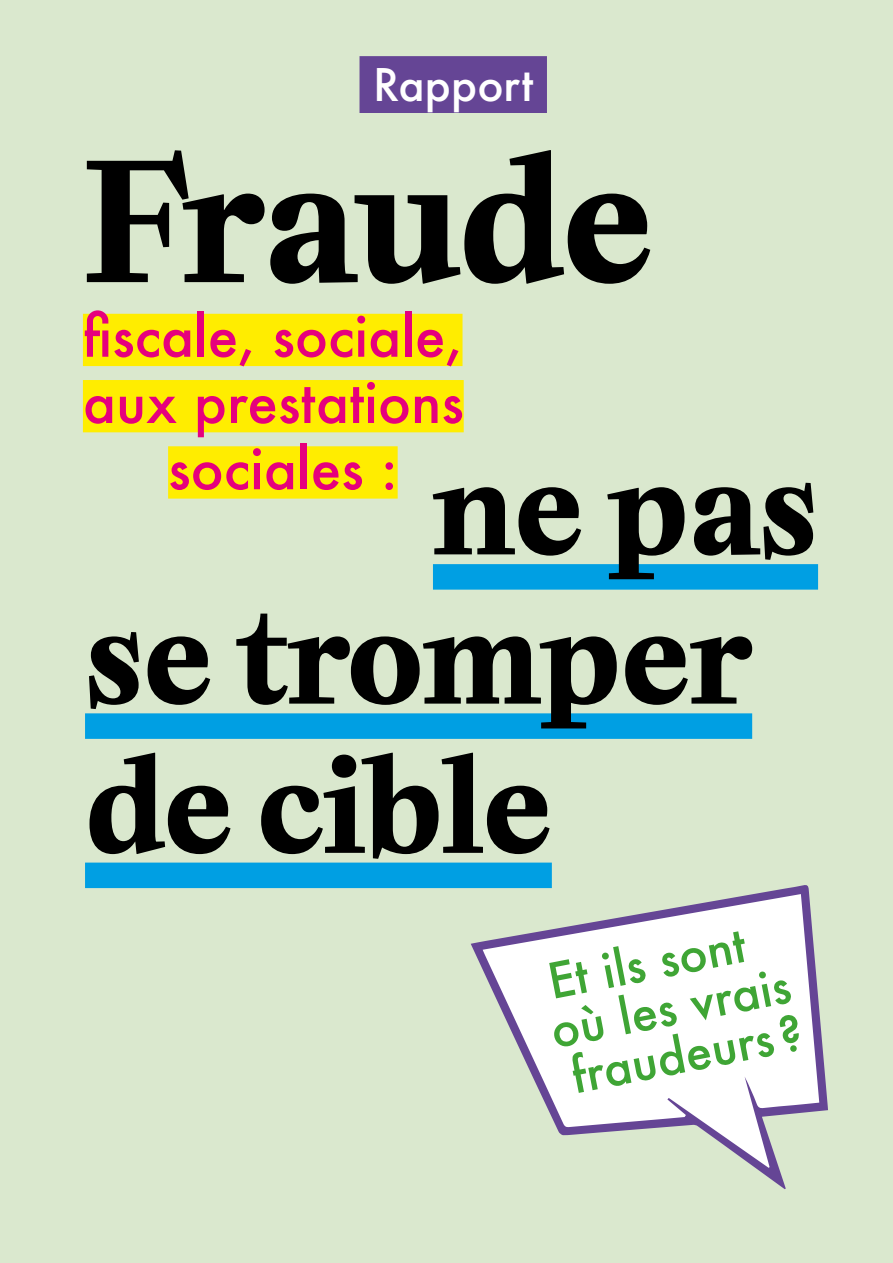
<style>
.page{position:relative;width:893px;height:1263px;background:#dae8ce}
.page>*{position:absolute;margin:0;border:0;box-sizing:border-box;transform-origin:0 0}
.t1{font:700 163.95px "Minipax";letter-spacing:-.005em;color:#000}
.t2{font:700 124.35px/149.2px "Minipax";color:#000}
.t3{font:500 55.2px/66.3px "Futura";color:#e6007d;text-align:center}
.t4{font:500 47.85px/48.6px "Futura";color:#3fa535}
.t5{font:500 43.8px "Futura";color:#fff}
</style>
<div class="page">
<div style="left:433px;top:564px;width:385px;height:26px;background:#009fe3"></div>
<div style="left:85px;top:713px;width:667px;height:26px;background:#009fe3"></div>
<div style="left:85px;top:862px;width:467px;height:26px;background:#009fe3"></div>
<div style="left:83px;top:314px;width:379px;height:52px;background:#ffed00"></div>
<div style="left:83px;top:380px;width:381px;height:52px;background:#ffed00"></div>
<div style="left:168px;top:446px;width:230px;height:53px;background:#ffed00"></div>
<div style="left:359px;top:56px;width:188px;height:57px;background:#654595"></div>
<svg style="left:471px;top:884px;width:357px;height:305px;fill:#fff"></svg>
<p class="t5" style="left:373px;top:54px;width:162px">Rapport</p>
<h1 class="t1" style="left:83px;top:117px;width:572px">Fraude</h1>
<p class="t3" style="left:83px;top:302px;width:382px">fiscale, sociale, aux prestations sociales :</p>
<h2 class="t2" style="left:85px;top:438px;width:734px;text-indent:348px">ne pas se tromper de cible</h2>
<p class="t4" style="left:537px;top:959px;width:248px;rotate:-11deg">Et ils sont où les vrais fraudeurs ?</p>
</div>
